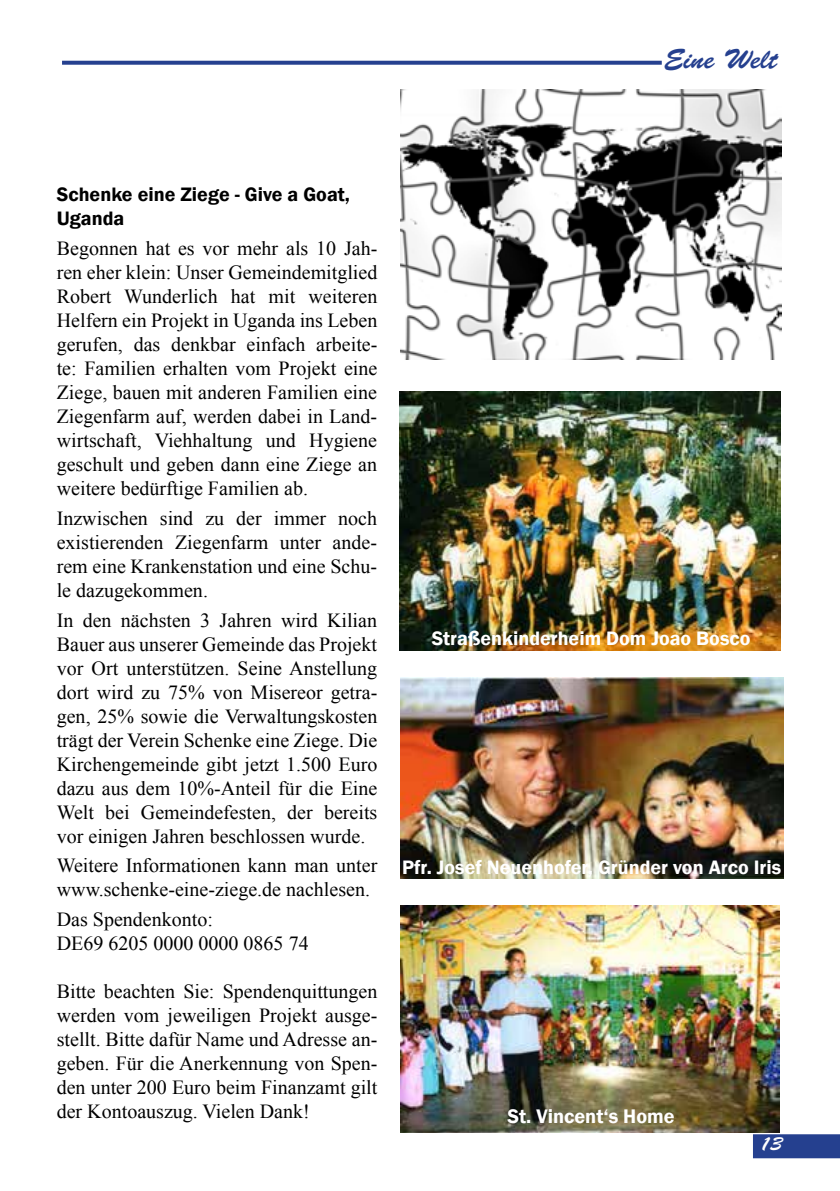
<style>
.page{position:relative;width:840px;height:1191px;background:#fff}
.page>*{position:absolute;margin:0;border:0;box-sizing:border-box;transform-origin:0 0}
.t1{font:28px "Brush Script Std";color:#25408f}
.t2{font:600 20.2px "Franklin Gothic";color:#fff}
.t3{font:20px/24px "Times New Roman";color:#000;text-align:justify}
.t4{font:600 20px "Franklin Gothic";color:#fff}
.t5{font:600 20px/24px "Franklin Gothic";color:#000}
.t6{font:20px "Brush Script Std";color:#fff}
</style>
<div class="page">
<div style="left:752px;top:1134px;width:87px;height:24px;background:#25408f"></div>
<svg style="left:62px;top:61px;width:599px;height:4px;background:#344d96"></svg>
<img style="left:400px;top:90px;width:381px;height:269px">
<img style="left:400px;top:678px;width:382px;height:200px">
<img style="left:400px;top:905px;width:379px;height:227px">
<img style="left:399px;top:391px;width:381px;height:259px">
<h1 class="t1" style="left:663px;top:43px;width:115px">Eine Welt</h1>
<p class="t5" style="left:57px;top:183px;width:294px">Schenke eine Ziege - Give a Goat,<br>Uganda</p>
<p class="t3" style="left:57px;top:236px;width:322px">Begonnen hat es vor mehr als 10 Jah&shy;ren eher klein: Unser Gemeindemitglied Robert Wunderlich hat mit weiteren Helfern ein Projekt in Uganda ins Leben gerufen, das denkbar einfach arbeite&shy;te: Familien erhalten vom Projekt eine Ziege, bauen mit anderen Familien eine Ziegenfarm auf, werden dabei in Land&shy;wirtschaft, Viehhaltung und Hygiene geschult und geben dann eine Ziege an weitere bedürftige Familien ab.</p>
<p class="t3" style="left:57px;top:505px;width:321px">Inzwischen sind zu der immer noch existierenden Ziegenfarm unter ande&shy;rem eine Krankenstation und eine Schu&shy;le dazugekommen.</p>
<p class="t3" style="left:57px;top:607px;width:322px">In den nächsten 3 Jahren wird Kilian Bauer aus unserer Gemeinde das Projekt vor Ort unterstützen. Seine Anstellung dort wird zu 75% von Misereor getra&shy;gen, 25% sowie die Verwaltungskosten trägt der Verein Schenke eine Ziege. Die Kirchengemeinde gibt jetzt 1.500 Euro dazu aus dem 10%-Anteil für die Eine Welt bei Gemeindefesten, der bereits vor einigen Jahren beschlossen wurde.</p>
<p class="t3" style="left:57px;top:853px;width:322px">Weitere Informationen kann man unter www.schenke-eine-ziege.de nachlesen.</p>
<p class="t3" style="left:57px;top:906px;width:253px">Das Spendenkonto:<br>DE69 6205 0000 0000 0865 74</p>
<p class="t3" style="left:57px;top:978px;width:322px">Bitte beachten Sie: Spendenquittungen werden vom jeweiligen Projekt ausge&shy;stellt. Bitte dafür Name und Adresse an&shy;geben. Für die Anerkennung von Spen&shy;den unter 200 Euro beim Finanzamt gilt der Kontoauszug. Vielen Dank!</p>
<p class="t4" style="left:431px;top:625px;width:320px">Straßenkinderheim Dom Joao Bosco</p>
<p class="t4" style="left:402px;top:855px;width:380px">Pfr. Josef Neuenhofer, Gründer von Arco Iris</p>
<p class="t2" style="left:507px;top:1104px;width:169px">St. Vincent‘s Home</p>
<p class="t6" style="left:759px;top:1132px;width:24px">13</p>
</div>
